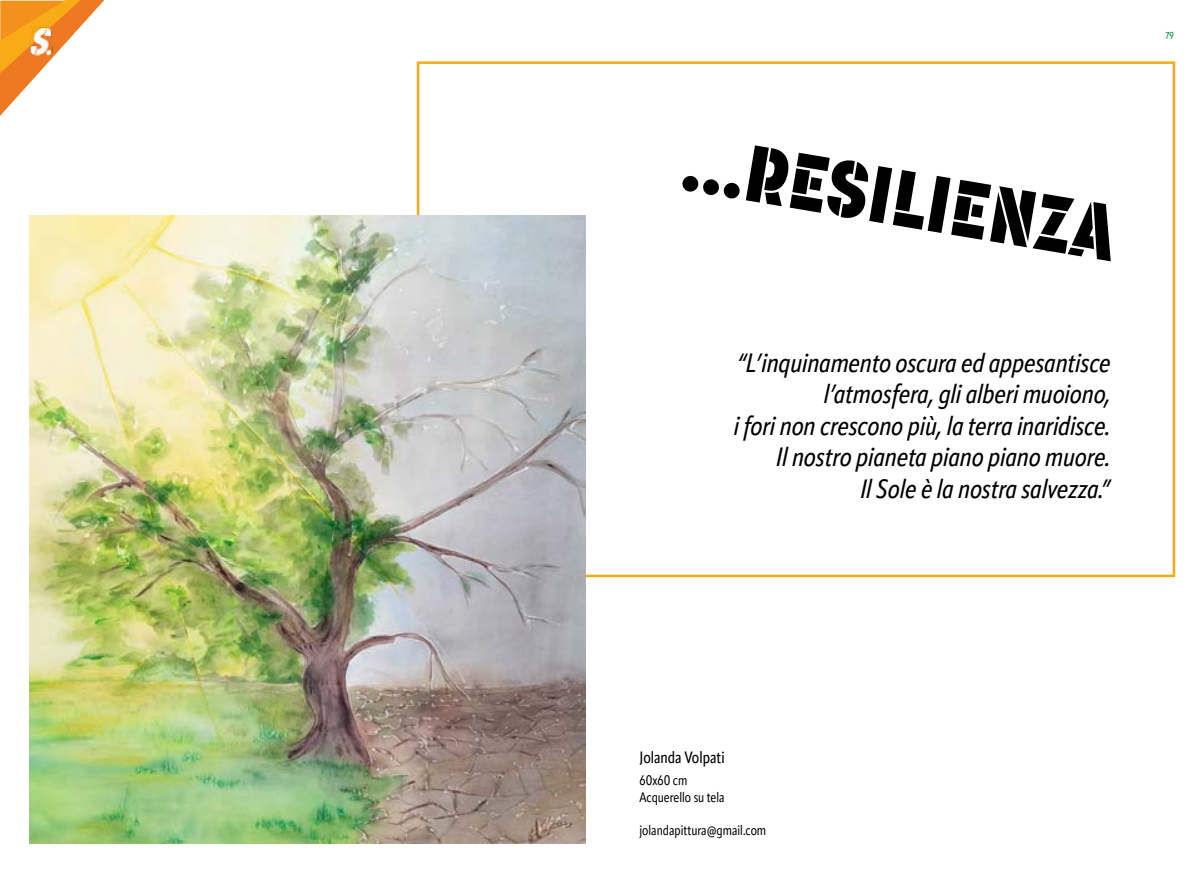
<style>
.page{position:relative;width:1203px;height:872px;background:#fff}
.page>*{position:absolute;margin:0;border:0;box-sizing:border-box;transform-origin:0 0}
.t1{font:78.75px "Korolev Military Stencil W00";color:#000}
.t2{font:italic 500 26.25px/31.5px "Apparat Cond";color:#000;text-align:right}
.t3{font:500 16.25px "Apparat Cond";color:#000}
.t4{font:13.75px/16.5px "Apparat Cond";color:#000}
.t5{font:10px "Apparat Cond";color:#008739}
</style>
<div class="page">
<img style="left:30px;top:216px;width:555px;height:627px">
<svg style="left:0;top:0;width:104px;height:116px"></svg>
<img style="left:29px;top:26px;width:23px;height:29px">
<h1 class="t1" style="left:691px;top:114px;width:439px;rotate:9deg">...RESILIENZA</h1>
<p class="t2" style="left:734px;top:347px;width:378px">“L’inquinamento oscura ed appesantisce l’atmosfera, gli alberi muoiono,<br>i fori non crescono più, la terra inaridisce.<br>Il nostro pianeta piano piano muore.<br>Il Sole è la nostra salvezza.”</p>
<p class="t5" style="left:1165px;top:29px;width:10px">79</p>
<p class="t3" style="left:639px;top:748px;width:87px">Jolanda Volpati</p>
<p class="t4" style="left:639px;top:772px;width:86px">60x60 cm<br>Acquerello su tela</p>
<p class="t4" style="left:639px;top:822px;width:128px">jolandapittura@gmail.com</p>
</div>
